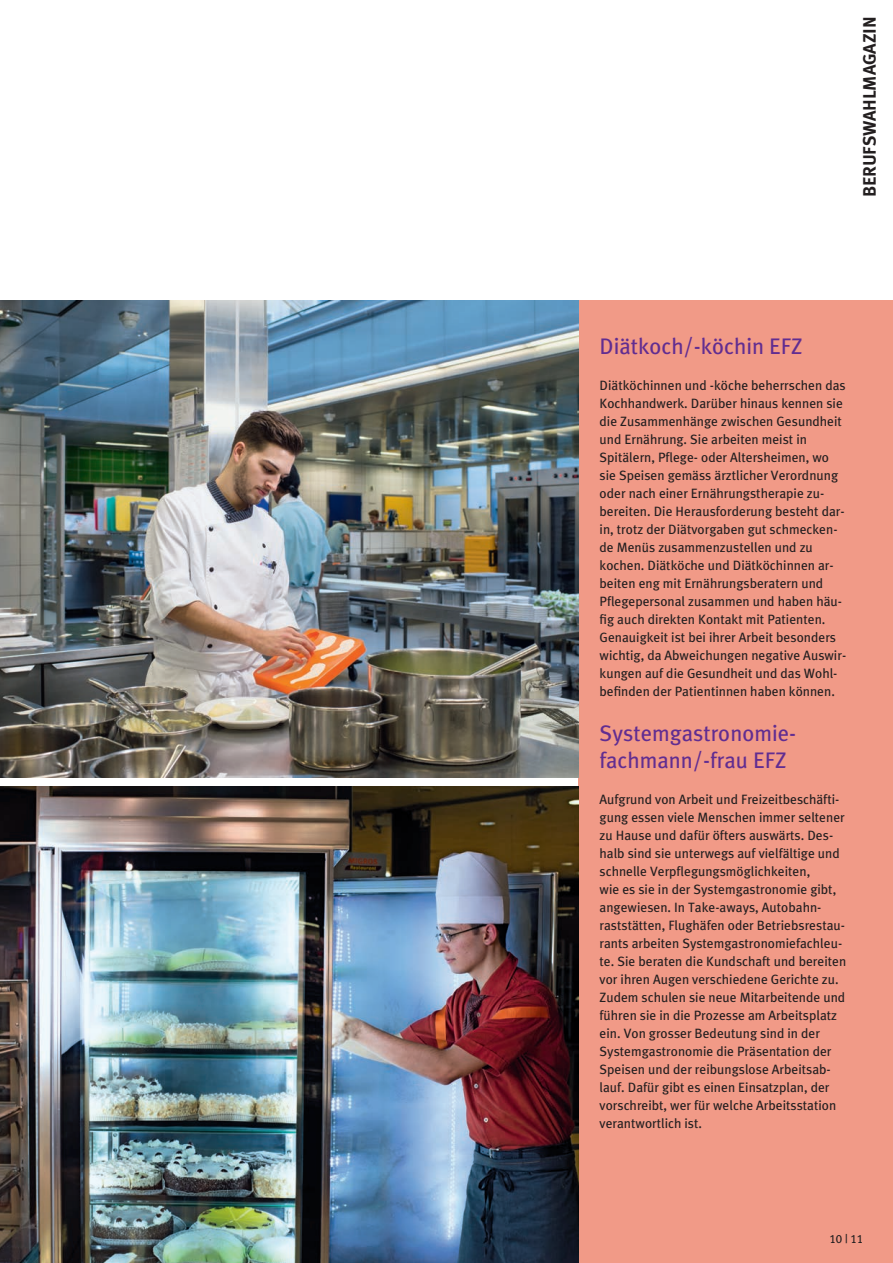
<style>
.page{position:relative;width:893px;height:1263px;background:#fff}
.page>*{position:absolute;margin:0;border:0;box-sizing:border-box;transform-origin:0 0}
.t1{font:22.5px/27px "Meta Mix";color:#612d91}
.t2{font:18px "Meta Plus Bold Caps";letter-spacing:-.01em;color:#231f20}
.t3{font:13.5px/18px "Meta Mix";color:#231f20}
.t4{font:12px "Meta Mix";color:#231f20}
</style>
<div class="page">
<div style="left:578px;top:300px;width:315px;height:963px;background:#f19a87"></div>
<img style="left:0;top:786px;width:578px;height:477px">
<img style="left:0;top:300px;width:578px;height:477px">
<h2 class="t2" style="left:859px;top:197px;width:182px;rotate:-90deg">BERUFSWAHLMAGAZIN</h2>
<h1 class="t1" style="left:600px;top:333px;width:204px">Diätkoch/-köchin EFZ</h1>
<p class="t3" style="left:600px;top:376px;width:248px">Diätköchinnen und -köche beherrschen das Kochhandwerk. Darüber hinaus kennen sie die Zusammenhänge zwischen Gesundheit und Ernährung. Sie arbeiten meist in Spitälern, Pflege- oder Altersheimen, wo sie Speisen gemäss ärztlicher Verordnung oder nach einer Ernährungstherapie zu&shy;bereiten. Die Herausforderung besteht dar&shy;in, trotz der Diätvorgaben gut schmecken&shy;de Menüs zusammenzustellen und zu kochen. Diätköche und Diätköchinnen ar&shy;beiten eng mit Ernährungsberatern und Pflegepersonal zusammen und haben häu&shy;fig auch direkten Kontakt mit Patienten.<br>Genauigkeit ist bei ihrer Arbeit besonders wichtig, da Abweichungen negative Auswir&shy;kungen auf die Gesundheit und das Wohl&shy;befinden der Patientinnen haben können.</p>
<h1 class="t1" style="left:600px;top:720px;width:198px">Systemgastronomie&shy;fachmann/-frau EFZ</h1>
<p class="t3" style="left:600px;top:790px;width:248px">Aufgrund von Arbeit und Freizeitbeschäfti&shy;gung essen viele Menschen immer seltener zu Hause und dafür öfters auswärts. Des&shy;halb sind sie unterwegs auf vielfältige und schnelle Verpflegungsmöglichkeiten,<br>wie es sie in der Systemgastronomie gibt, angewiesen. In Take-aways, Autobahn&shy;raststätten, Flughäfen oder Betriebsrestau&shy;rants arbeiten Systemgastronomiefachleu&shy;te. Sie beraten die Kundschaft und bereiten vor ihren Augen verschiedene Gerichte zu.<br>Zudem schulen sie neue Mitarbeitende und führen sie in die Prozesse am Arbeitsplatz ein. Von grosser Bedeutung sind in der Systemgastronomie die Präsentation der Speisen und der reibungslose Arbeitsab&shy;lauf. Dafür gibt es einen Einsatzplan, der vorschreibt, wer für welche Arbeitsstation verantwortlich ist.</p>
<p class="t4" style="left:829px;top:1231px;width:35px">10 | 11</p>
</div>
